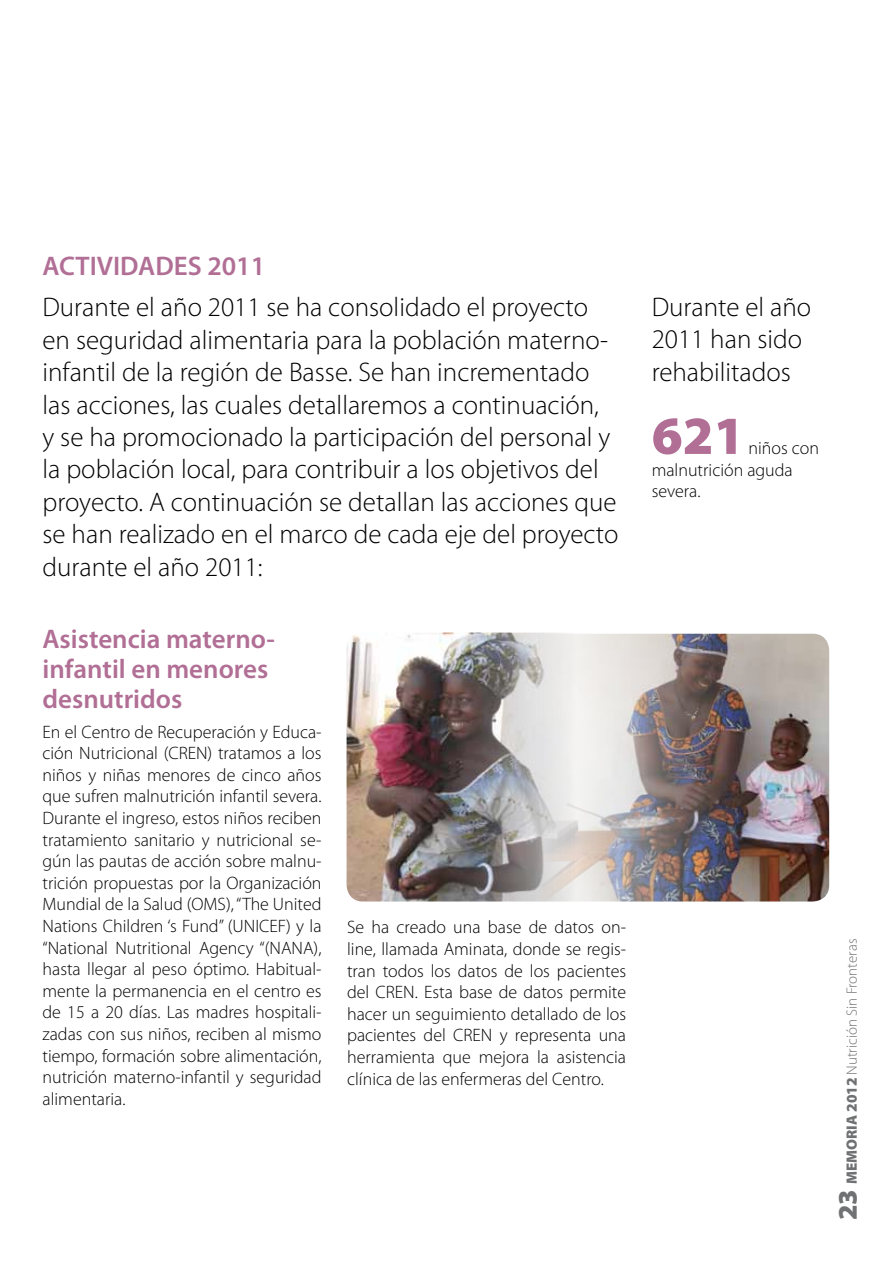
<style>
.page{position:relative;width:893px;height:1263px;background:#fff}
.page>*{position:absolute;margin:0;border:0;box-sizing:border-box;transform-origin:0 0}
.t1{font:900 54px "Myriad Pro";color:#b16f95}
.t2{font:300 27px/32.4px "Myriad Pro";color:#000}
.t3{font:600 27px/30px "Myriad Pro";color:#b16f95}
.t4{font:300 18px/21.6px "Myriad Pro";color:#000;text-align:justify}
.t5{font:300 15px "Myriad Pro";color:#707172}
.s1{font-weight:900;font-size:27px}
.s2{font-weight:900}
</style>
<div class="page">
<img style="left:347px;top:633px;width:224px;height:268px">
<img style="left:538px;top:634px;width:291px;height:267px">
<h2 class="t3" style="left:43px;top:251px;width:224px">ACTIVI DADES 2011</h2>
<p class="t2" style="left:43px;top:291px;width:577px">Durante el año 2011 se ha consolidado el proyecto en seguridad alimentaria para la población materno&shy;infantil de la región de Basse. Se han incrementado las acciones, las cuales detallaremos a continuación,<br>y se ha promocionado la participación del personal y la población local, para contribuir a los objetivos del proyecto. A continuación se detallan las acciones que se han realizado en el marco de cada eje del proyecto durante el año 2011:</p>
<h2 class="t2" style="left:652px;top:290px;width:161px">Durante el año<br>2011 han sido rehabilitados</h2>
<h1 class="t1" style="left:652px;top:400px;width:94px">621</h1>
<p class="t4" style="left:652px;top:437px;width:169px;text-align:left;text-indent:97px">niños con malnutrición aguda severa.</p>
<h2 class="t3" style="left:43px;top:623px;width:234px">Asistencia materno&shy;infantil en menores desnutridos</h2>
<p class="t4" style="left:43px;top:721px;width:281px">En el Centro de Recuperación y Educa&shy;ción Nutricional (CREN) tratamos a los niños y niñas menores de cinco años que sufren malnutrición infantil severa.<br>Durante el ingreso, estos niños reciben tratamiento sanitario y nutricional se&shy;gún las pautas de acción sobre malnu&shy;trición propuestas por la Organización Mundial de la Salud (OMS), “The United Nations Children ‘s Fund” (UNICEF) y la “National Nutritional Agency “(NANA), hasta llegar al peso óptimo. Habitual&shy;mente la permanencia en el centro es de 15 a 20 días. Las madres hospitali&shy;zadas con sus niños, reciben al mismo tiempo, formación sobre alimentación, nutrición materno-infantil y seguridad alimentaria.</p>
<p class="t4" style="left:347px;top:916px;width:281px">Se ha creado una base de datos on&shy;line, llamada Aminata, donde se regis&shy;tran todos los datos de los pacientes del CREN. Esta base de datos permite hacer un seguimiento detallado de los pacientes del CREN y representa una herramienta que mejora la asistencia clínica de las enfermeras del Centro.</p>
<p class="t5" style="left:843px;top:1220px;width:283px;rotate:-90deg"><span class="s1">23</span> <span class="s2">MEMORIA 2012</span> Nutrición Sin Fronteras</p>
</div>
